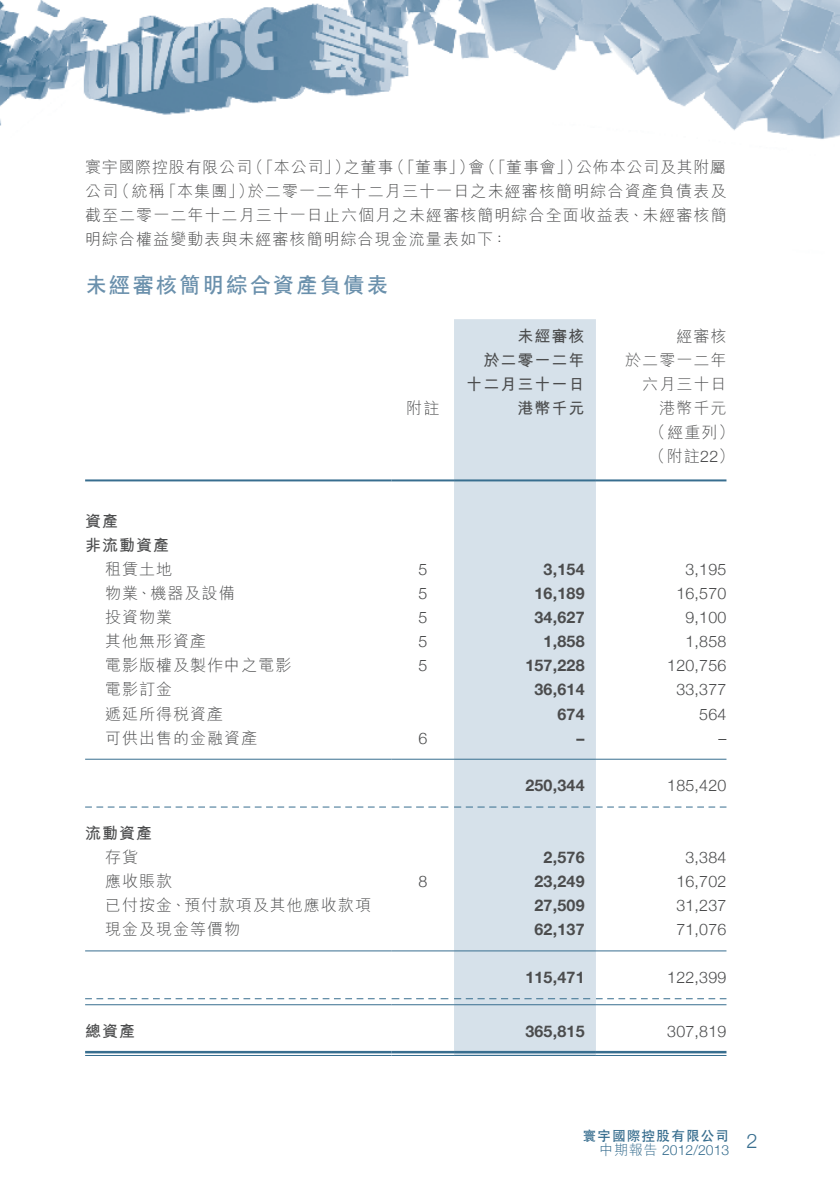
<style>
.page{position:relative;width:840px;height:1191px;background:#fff}
.page>*{position:absolute;margin:0;border:0;box-sizing:border-box;transform-origin:0 0}
.Heading_1{font:700 22px "C Hei 2 HK";letter-spacing:.065em;color:#6a90ac}
.t1{font:300 20px "Helvetica Neue";color:#386e8f}
.Body_Text{font:300 16px/24px "M Hei HK";letter-spacing:.065em;color:#4b4c4d}
.Body_Text-2{font:300 16px "Helvetica Neue";letter-spacing:.015em;color:#4b4c4d}
.Body_Text-3{font:700 16px "Helvetica Neue";letter-spacing:.015em;color:#4b4c4d}
.Body_Text-4{font:700 16px "M Hei HK";letter-spacing:.065em;color:#4b4c4d}
.Body_Text-5{font:300 16px "M Hei HK";letter-spacing:.045em;color:#4b4c4d}
.t2{font:300 14px "Helvetica Neue";letter-spacing:.005em;color:#386e8f}
.t3{font:700 14px "C Hei 2 HK";letter-spacing:.055em;color:#386e8f}
.s1{font-family:"Helvetica Neue"}
.s2{font-family:"M Hei HK"}
</style>
<div class="page">
<img style="left:2px;top:0;width:837px;height:380px">
<img style="left:1px;top:0;width:1px;height:380px">
<div style="left:454px;top:319px;width:141px;height:736px;background:#d6e1ea"></div>
<hr style="left:85px;top:479px;width:306px;height:2px;background:#386e8f">
<hr style="left:391px;top:479px;width:63px;height:2px;background:#386e8f">
<hr style="left:454px;top:479px;width:141px;height:2px;background:#386e8f">
<hr style="left:595px;top:479px;width:131px;height:2px;background:#386e8f">
<hr style="left:85px;top:758px;width:306px;height:1px;background:#386e8f">
<hr style="left:391px;top:758px;width:63px;height:1px;background:#386e8f">
<hr style="left:454px;top:758px;width:141px;height:1px;background:#386e8f">
<hr style="left:595px;top:758px;width:131px;height:1px;background:#386e8f">
<svg style="left:85px;top:806px;width:363px;height:1px"></svg>
<svg style="left:454px;top:806px;width:272px;height:1px"></svg>
<hr style="left:85px;top:950px;width:306px;height:1px;background:#386e8f">
<hr style="left:391px;top:950px;width:63px;height:1px;background:#386e8f">
<hr style="left:454px;top:950px;width:141px;height:1px;background:#386e8f">
<hr style="left:595px;top:950px;width:131px;height:1px;background:#386e8f">
<svg style="left:85px;top:998px;width:363px;height:1px"></svg>
<svg style="left:454px;top:998px;width:272px;height:1px"></svg>
<hr style="left:85px;top:1004px;width:306px;height:1px;background:#386e8f">
<hr style="left:391px;top:1004px;width:63px;height:1px;background:#386e8f">
<hr style="left:454px;top:1004px;width:141px;height:1px;background:#386e8f">
<hr style="left:595px;top:1004px;width:131px;height:1px;background:#386e8f">
<hr style="left:85px;top:1051px;width:306px;height:2px;background:#386e8f">
<hr style="left:85px;top:1055px;width:306px;height:1px;background:#386e8f">
<hr style="left:391px;top:1051px;width:63px;height:2px;background:#386e8f">
<hr style="left:391px;top:1055px;width:63px;height:1px;background:#386e8f">
<hr style="left:454px;top:1051px;width:141px;height:2px;background:#386e8f">
<hr style="left:454px;top:1055px;width:141px;height:1px;background:#386e8f">
<hr style="left:595px;top:1051px;width:131px;height:2px;background:#386e8f">
<hr style="left:595px;top:1055px;width:131px;height:1px;background:#386e8f">
<p class="Body_Text" style="left:247px;top:155px;width:480px;text-indent:-162px">寰宇國際控股有限公司<br>於二零一二年十二月三十一日之未經審核簡明綜合資產負債表及</p>
<p class="Body_Text" style="left:247px;top:155px;width:104px">（「本公司」）</p>
<p class="Body_Text" style="left:388px;top:155px;width:195px">（「董事」）（「董事會」）</p>
<p class="Body_Text-5" style="left:576px;top:159px;width:152px">公佈本公司及其附屬</p>
<p class="Body_Text" style="left:468px;top:155px;width:17px">會</p>
<p class="Body_Text" style="left:343px;top:155px;width:51px">之董事</p>
<p class="Body_Text" style="left:114px;top:179px;width:52px">（統稱</p>
<p class="Body_Text" style="left:161px;top:179px;width:94px">「本集團」）</p>
<p class="Body_Text" style="left:85px;top:179px;width:642px">公司<br>截至二零一二年十二月三十一日止六個月之未經審核簡明綜合全面收益表、未經審核簡明綜合權益變動表與未經審核簡明綜合現金流量表如下：</p>
<p class="Heading_1" style="left:85px;top:274px;width:304px">未經審核簡明綜合資產負債表</p>
<p class="Body_Text-4" style="left:517px;top:325px;width:69px">未經審核</p>
<p class="Body_Text-4" style="left:483px;top:349px;width:103px">於二零一二年</p>
<p class="Body_Text-4" style="left:466px;top:373px;width:120px">十二月三十一日</p>
<p class="Body_Text" style="left:676px;top:324px;width:52px">經審核</p>
<p class="Body_Text" style="left:625px;top:348px;width:103px">於二零一二年</p>
<p class="Body_Text" style="left:642px;top:372px;width:86px">六月三十日</p>
<p class="Body_Text" style="left:659px;top:396px;width:69px">港幣千元</p>
<p class="Body_Text" style="left:406px;top:396px;width:35px">附註</p>
<p class="Body_Text-4" style="left:517px;top:397px;width:69px">港幣千元</p>
<p class="Body_Text" style="left:649px;top:420px;width:86px">（經重列(</p>
<p class="Body_Text" style="left:648px;top:444px;width:87px">（附註<span class="s1">22</span>(</p>
<p class="Body_Text-4" style="left:85px;top:510px;width:35px">資產</p>
<p class="Body_Text-4" style="left:85px;top:534px;width:86px">非流動資產</p>
<p class="Body_Text" style="left:105px;top:557px;width:69px">租賃土地</p>
<p class="Body_Text-2" style="left:418px;top:560px;width:10px">5</p>
<p class="Body_Text-3" style="left:543px;top:560px;width:42px">3,154</p>
<p class="Body_Text-2" style="left:685px;top:560px;width:42px">3,195</p>
<p class="Body_Text" style="left:105px;top:581px;width:131px">物業、機器及設備</p>
<p class="Body_Text-2" style="left:418px;top:584px;width:10px">5</p>
<p class="Body_Text-3" style="left:534px;top:584px;width:52px">16,189</p>
<p class="Body_Text-2" style="left:676px;top:584px;width:52px">16,570</p>
<p class="Body_Text" style="left:105px;top:605px;width:69px">投資物業</p>
<p class="Body_Text-2" style="left:418px;top:608px;width:10px">5</p>
<p class="Body_Text-3" style="left:534px;top:608px;width:52px">34,627</p>
<p class="Body_Text-2" style="left:685px;top:608px;width:42px">9,100</p>
<p class="Body_Text" style="left:105px;top:629px;width:103px">其他無形資產</p>
<p class="Body_Text-2" style="left:418px;top:632px;width:10px">5</p>
<p class="Body_Text-3" style="left:543px;top:632px;width:42px">1,858</p>
<p class="Body_Text-2" style="left:685px;top:632px;width:42px">1,858</p>
<p class="Body_Text" style="left:105px;top:653px;width:188px">電影版權及製作中之電影</p>
<p class="Body_Text-2" style="left:418px;top:656px;width:10px">5</p>
<p class="Body_Text-3" style="left:525px;top:656px;width:61px">157,228</p>
<p class="Body_Text-2" style="left:667px;top:656px;width:61px">120,756</p>
<p class="Body_Text" style="left:105px;top:677px;width:69px">電影訂金</p>
<p class="Body_Text-3" style="left:534px;top:680px;width:52px">36,614</p>
<p class="Body_Text-2" style="left:676px;top:680px;width:52px">33,377</p>
<p class="Body_Text" style="left:105px;top:701px;width:120px">遞延所得稅資產</p>
<p class="Body_Text-3" style="left:557px;top:704px;width:29px">674</p>
<p class="Body_Text-2" style="left:699px;top:704px;width:29px">564</p>
<p class="Body_Text" style="left:105px;top:725px;width:154px">可供出售的金融資產</p>
<p class="Body_Text-2" style="left:418px;top:728px;width:10px">6</p>
<p class="Body_Text-3" style="left:576px;top:728px;width:9px">–</p>
<p class="Body_Text-2" style="left:718px;top:728px;width:9px">–</p>
<p class="Body_Text-3" style="left:525px;top:775px;width:61px">250,344</p>
<p class="Body_Text-2" style="left:667px;top:776px;width:61px">185,420</p>
<p class="Body_Text-4" style="left:85px;top:821px;width:69px">流動資產</p>
<p class="Body_Text" style="left:105px;top:845px;width:35px">存貨</p>
<p class="Body_Text-3" style="left:543px;top:847px;width:42px">2,576</p>
<p class="Body_Text-2" style="left:685px;top:847px;width:42px">3,384</p>
<p class="Body_Text" style="left:105px;top:869px;width:69px">應收賬款</p>
<p class="Body_Text-2" style="left:418px;top:871px;width:10px">8</p>
<p class="Body_Text-3" style="left:534px;top:871px;width:52px">23,249</p>
<p class="Body_Text-2" style="left:676px;top:871px;width:52px">16,702</p>
<p class="Body_Text" style="left:105px;top:893px;width:267px">已付按金、預付款項及其他應收款項</p>
<p class="Body_Text-3" style="left:534px;top:895px;width:52px">27,509</p>
<p class="Body_Text-2" style="left:676px;top:895px;width:52px">31,237</p>
<p class="Body_Text" style="left:105px;top:917px;width:137px">現金及現金等價物</p>
<p class="Body_Text-3" style="left:534px;top:919px;width:52px">62,137</p>
<p class="Body_Text-2" style="left:676px;top:919px;width:52px">71,076</p>
<p class="Body_Text-3" style="left:525px;top:967px;width:61px">115,471</p>
<p class="Body_Text-2" style="left:667px;top:967px;width:61px">122,399</p>
<p class="Body_Text-4" style="left:85px;top:1019px;width:52px">總資產</p>
<p class="Body_Text-3" style="left:525px;top:1021px;width:61px">365,815</p>
<p class="Body_Text-2" style="left:667px;top:1021px;width:61px">307,819</p>
<p class="t3" style="left:582px;top:1129px;width:148px">寰宇國際控股有限公司</p>
<p class="t2" style="left:599px;top:1141px;width:131px"><span class="s2">中期報告</span> 2012/2013</p>
<p class="t1" style="left:746px;top:1128px;width:13px">2</p>
</div>
